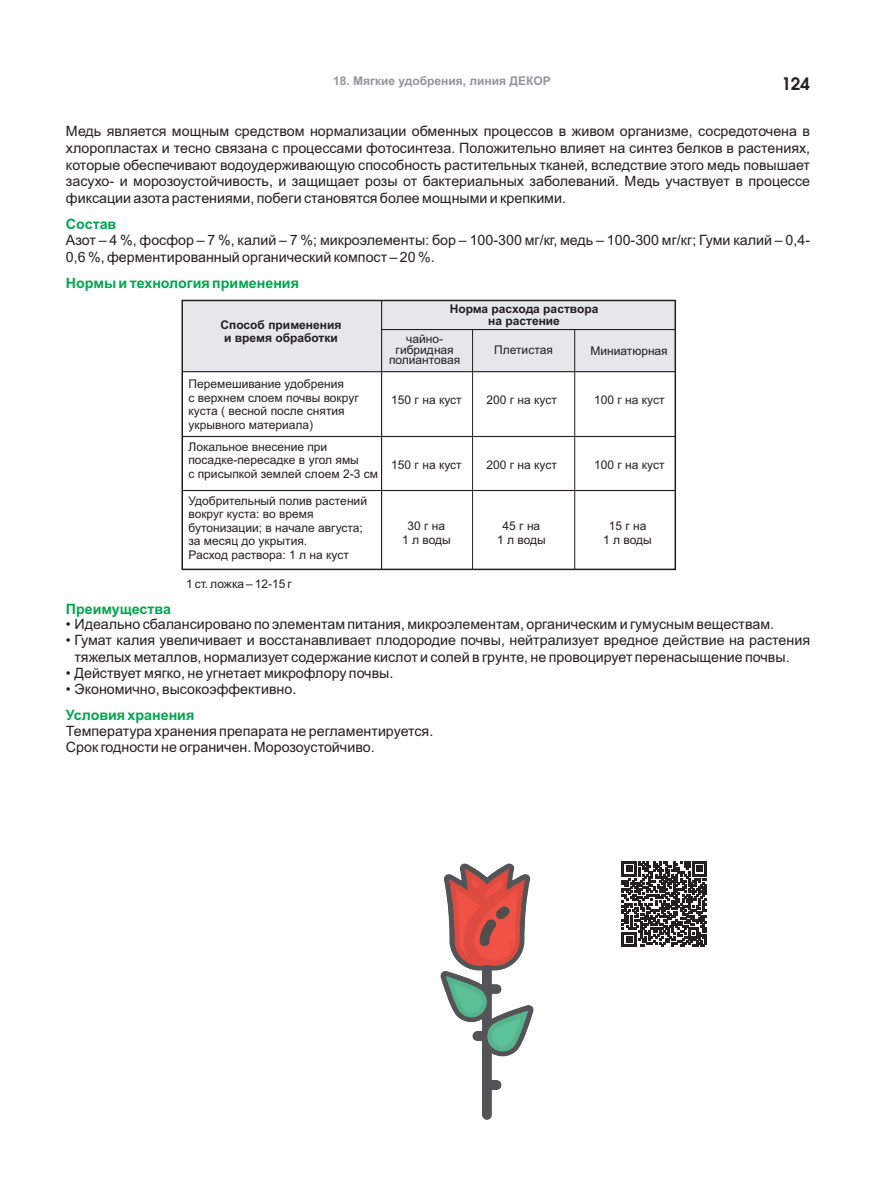
<style>
.page{position:relative;width:876px;height:1195px;background:#fff}
.page>*{position:absolute;margin:0;border:0;box-sizing:border-box;transform-origin:0 0}
.t1{font:700 18px "Avanti";color:#231f20}
.t2{font:14.25px/16.6px "Arial";color:#231f20}
.t3{font:700 14.25px "Arial";color:#00a54f}
.t4{font:12px/13.5px "Arial";color:#231f20;text-align:center}
.t5{font:700 12px/13.4px "Arial";color:#231f20;text-align:center}
.t6{font:700 12px "Arial";color:#939598}
</style>
<div class="page">
<img style="left:440px;top:863px;width:94px;height:257px">
<div style="left:182px;top:300px;width:493px;height:72px;background:#e6e7e9"></div>
<div style="left:181px;top:300px;width:495px;height:270px;border:2px solid #231f20"></div>
<hr style="left:182px;top:371px;width:493px;height:1px;background:#231f20">
<hr style="left:382px;top:329px;width:293px;height:1px;background:#231f20">
<hr style="left:381px;top:300px;width:1px;height:269px;background:#231f20">
<hr style="left:472px;top:329px;width:1px;height:240px;background:#231f20">
<hr style="left:574px;top:329px;width:1px;height:240px;background:#231f20">
<hr style="left:182px;top:436px;width:493px;height:1px;background:#231f20">
<hr style="left:182px;top:490px;width:493px;height:1px;background:#231f20">
<svg style="left:622px;top:861px;width:85px;height:85px"></svg>
<img style="left:449px;top:869px;width:76px;height:97px">
<img style="left:487px;top:1010px;width:42px;height:41px">
<img style="left:446px;top:976px;width:41px;height:41px">
<img style="left:480px;top:919px;width:16px;height:27px">
<img style="left:496px;top:906px;width:14px;height:13px">
<p class="t6" style="left:333px;top:77px;width:219px">18. Мягкие удобрения, линия ДЕКОР</p>
<p class="t1" style="left:781px;top:74px;width:30px">124</p>
<p class="t2" style="left:66px;top:124px;width:746px;text-align:justify">Медь является мощным средством нормализации обменных процессов в живом организме, сосредоточена в хлоропластах и тесно связана с процессами фотосинтеза. Положительно влияет на синтез белков в растениях, которые обеспечивают водоудерживающую способность растительных тканей, вследствие этого медь повышает засухо- и морозоустойчивость, и защищает розы от бактериальных заболеваний. Медь участвует в процессе фиксации азота растениями, побеги становятся более мощными и крепкими.</p>
<p class="t3" style="left:66px;top:219px;width:52px">Состав</p>
<p class="t2" style="left:66px;top:233px;width:746px">Азот – 4 %, фосфор – 7 %, калий – 7 %; микроэлементы: бор – 100-300 мг/кг, медь – 100-300 мг/кг; Гуми калий – 0,4-<br>0,6 %, ферментированный органический компост – 20 %.</p>
<p class="t3" style="left:66px;top:277px;width:235px">Нормы и технология применения</p>
<p class="t5" style="left:221px;top:319px;width:122px">Способ применения и время обработки</p>
<p class="t4" style="left:188px;top:378px;width:172px;text-align:left">Перемешивание удобрения<br>с верхнем слоем почвы вокруг куста ( весной после снятия укрывного материала)</p>
<p class="t4" style="left:188px;top:441px;width:191px;text-align:left">Локальное внесение при посадке-пересадке в угол ямы<br>с присыпкой землей слоем 2-3 см</p>
<p class="t4" style="left:188px;top:495px;width:180px;text-align:left">Удобрительный полив растений вокруг куста: во время бутонизации; в начале августа; за месяц до укрытия.<br>Расход раствора: 1 л на куст</p>
<p class="t4" style="left:186px;top:578px;width:107px">1 ст. ложка – 12-15 г</p>
<p class="t5" style="left:450px;top:304px;width:150px;line-height:11.9px">Норма расхода раствора на растение</p>
<p class="t4" style="left:389px;top:335px;width:73px;line-height:10.4px">чайно&shy;гибридная полиантовая</p>
<p class="t4" style="left:494px;top:344px;width:60px">Плетистая</p>
<p class="t4" style="left:590px;top:345px;width:79px">Миниатюрная</p>
<p class="t4" style="left:391px;top:394px;width:72px">150 г на куст</p>
<p class="t4" style="left:486px;top:394px;width:72px">200 г на куст</p>
<p class="t4" style="left:594px;top:394px;width:72px">100 г на куст</p>
<p class="t4" style="left:391px;top:459px;width:72px">150 г на куст</p>
<p class="t4" style="left:486px;top:459px;width:72px">200 г на куст</p>
<p class="t4" style="left:594px;top:459px;width:72px">100 г на куст</p>
<p class="t4" style="left:402px;top:520px;width:50px">30 г на<br>1 л воды</p>
<p class="t4" style="left:497px;top:520px;width:50px">45 г на<br>1 л воды</p>
<p class="t4" style="left:603px;top:520px;width:50px">15 г на<br>1 л воды</p>
<p class="t3" style="left:66px;top:603px;width:107px">Преимущества</p>
<p class="t2" style="left:66px;top:617px;width:710px">• Идеально сбалансировано по элементам питания, микроэлементам, органическим и гумусным веществам.</p>
<p class="t2" style="left:74px;top:633px;width:737px;text-indent:-8px">• Гумат калия увеличивает и восстанавливает плодородие почвы, нейтрализует вредное действие на растения тяжелых металлов, нормализует содержание кислот и солей в грунте, не провоцирует перенасыщение почвы.</p>
<p class="t2" style="left:66px;top:666px;width:329px">• Действует мягко, не угнетает микрофлору почвы.</p>
<p class="t2" style="left:66px;top:682px;width:232px">• Экономично, высокоэффективно.</p>
<p class="t3" style="left:66px;top:709px;width:130px">Условия хранения</p>
<p class="t2" style="left:66px;top:724px;width:369px;line-height:15.9px">Температура хранения препарата не регламентируется.<br>Срок годности не ограничен. Морозоустойчиво.</p>
</div>
